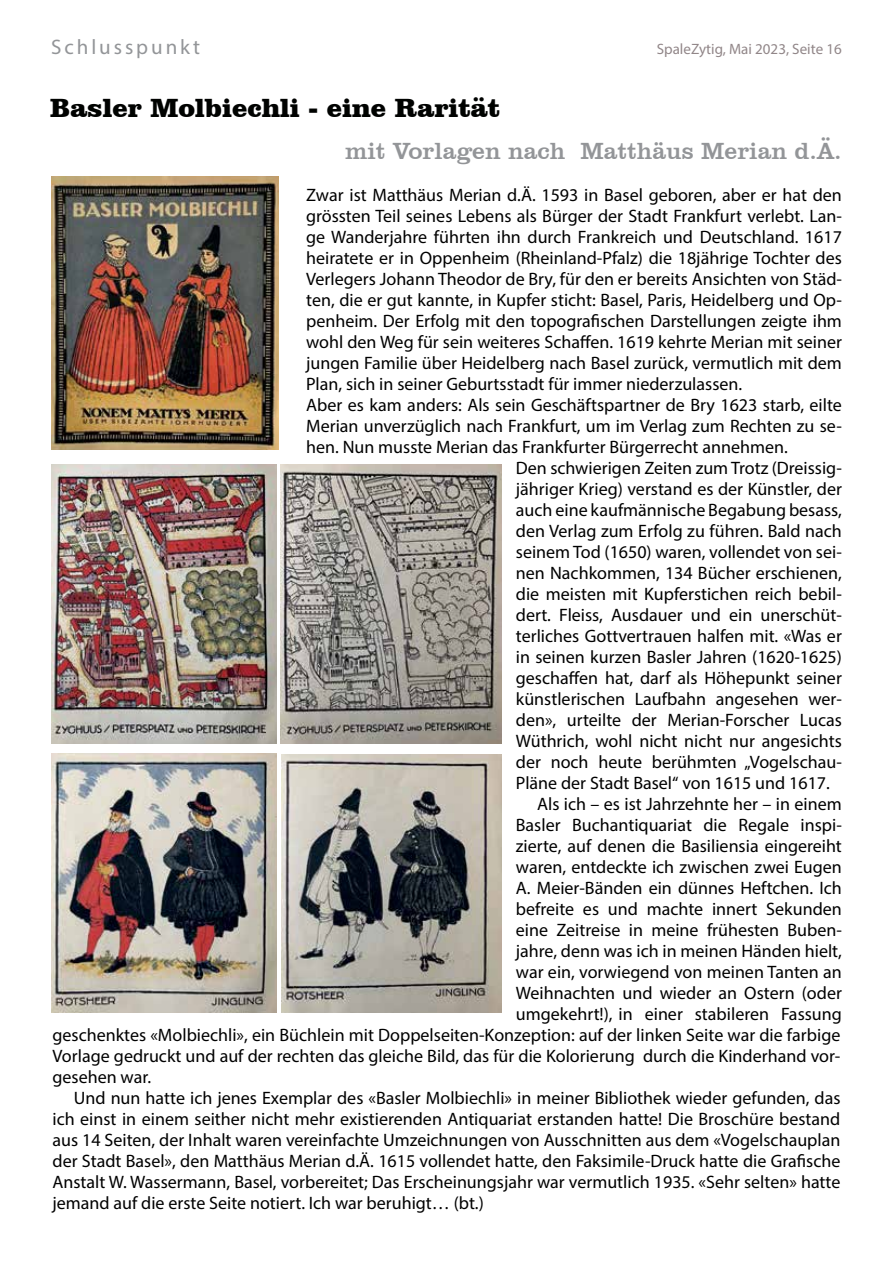
<style>
.page{position:relative;width:893px;height:1263px;background:#fff}
.page>*{position:absolute;margin:0;border:0;box-sizing:border-box;transform-origin:0 0}
.t1{font:900 27px "Clarendon BT";color:#000200}
.t2{font:24px "Clarendon BT";color:#939598}
.t3{font:21px "Myriad Pro";letter-spacing:.14em;color:#939598}
.t4{font:18px "Myriad Pro";color:#000}
.t5{font:15px "Myriad Pro";color:#918688}
</style>
<div class="page">
<img style="left:51px;top:177px;width:228px;height:273px">
<img style="left:51px;top:465px;width:226px;height:278px">
<img style="left:280px;top:465px;width:222px;height:278px">
<img style="left:51px;top:753px;width:226px;height:259px">
<img style="left:282px;top:754px;width:220px;height:258px">
<p class="t3" style="left:51px;top:34px;width:151px">Schlusspunkt</p>
<p class="t5" style="left:657px;top:40px;width:186px">SpaleZytig, Mai 2023, Seite 16</p>
<h1 class="t1" style="left:50px;top:91px;width:452px">Basler Molbiechli - eine Rarität</h1>
<h2 class="t2" style="left:345px;top:136px;width:498px">mit Vorlagen nach Matthäus Merian d.Ä.</h2>
<p class="t4" style="left:306px;top:184px;width:537px">Zwar ist Matthäus Merian d.Ä. 1593 in Basel geboren, aber er hat den</p>
<p class="t4" style="left:306px;top:205px;width:537px">grössten Teil seines Lebens als Bürger der Stadt Frankfurt verlebt. Lan-</p>
<p class="t4" style="left:306px;top:226px;width:537px">ge Wanderjahre führten ihn durch Frankreich und Deutschland. 1617</p>
<p class="t4" style="left:306px;top:247px;width:537px">heiratete er in Oppenheim (Rheinland-Pfalz) die 18jährige Tochter des</p>
<p class="t4" style="left:306px;top:268px;width:537px">Verlegers Johann Theodor de Bry, für den er bereits Ansichten von Städ-</p>
<p class="t4" style="left:306px;top:289px;width:537px">ten, die er gut kannte, in Kupfer sticht: Basel, Paris, Heidelberg und Op-</p>
<p class="t4" style="left:306px;top:310px;width:537px">penheim. Der Erfolg mit den topografischen Darstellungen zeigte ihm</p>
<p class="t4" style="left:306px;top:331px;width:537px">wohl den Weg für sein weiteres Schaffen. 1619 kehrte Merian mit seiner</p>
<p class="t4" style="left:306px;top:352px;width:537px">jungen Familie über Heidelberg nach Basel zurück, vermutlich mit dem</p>
<p class="t4" style="left:306px;top:373px;width:438px">Plan, sich in seiner Geburtsstadt für immer niederzulassen.</p>
<p class="t4" style="left:306px;top:394px;width:537px">Aber es kam anders: Als sein Geschäftspartner de Bry 1623 starb, eilte</p>
<p class="t4" style="left:306px;top:415px;width:537px">Merian unverzüglich nach Frankfurt, um im Verlag zum Rechten zu se-</p>
<p class="t4" style="left:306px;top:436px;width:483px">hen. Nun musste Merian das Frankfurter Bürgerrecht annehmen.</p>
<p class="t4" style="left:516px;top:457px;width:327px">Den schwierigen Zeiten zum Trotz (Dreissig-</p>
<p class="t4" style="left:516px;top:478px;width:328px">jähriger Krieg) verstand es der Künstler, der</p>
<p class="t4" style="left:516px;top:499px;width:327px">auch eine kaufmännische Begabung besass,</p>
<p class="t4" style="left:516px;top:520px;width:327px">den Verlag zum Erfolg zu führen. Bald nach</p>
<p class="t4" style="left:516px;top:541px;width:327px">seinem Tod (1650) waren, vollendet von sei-</p>
<p class="t4" style="left:516px;top:562px;width:327px">nen Nachkommen, 134 Bücher erschienen,</p>
<p class="t4" style="left:516px;top:583px;width:327px">die meisten mit Kupferstichen reich bebil-</p>
<p class="t4" style="left:516px;top:604px;width:327px">dert. Fleiss, Ausdauer und ein unerschüt-</p>
<p class="t4" style="left:516px;top:625px;width:327px">terliches Gottvertrauen halfen mit. «Was er</p>
<p class="t4" style="left:516px;top:646px;width:327px">in seinen kurzen Basler Jahren (1620-1625)</p>
<p class="t4" style="left:516px;top:667px;width:327px">geschaffen hat, darf als Höhepunkt seiner</p>
<p class="t4" style="left:516px;top:688px;width:327px">künstlerischen Laufbahn angesehen wer-</p>
<p class="t4" style="left:516px;top:709px;width:327px">den», urteilte der Merian-Forscher Lucas</p>
<p class="t4" style="left:516px;top:730px;width:327px">Wüthrich, wohl nicht nicht nur angesichts</p>
<p class="t4" style="left:516px;top:751px;width:327px">der noch heute berühmten „Vogelschau-</p>
<p class="t4" style="left:516px;top:772px;width:315px">Pläne der Stadt Basel“ von 1615 und 1617.</p>
<p class="t4" style="left:537px;top:793px;width:306px">Als ich – es ist Jahrzehnte her – in einem</p>
<p class="t4" style="left:516px;top:814px;width:327px">Basler Buchantiquariat die Regale inspi-</p>
<p class="t4" style="left:516px;top:835px;width:327px">zierte, auf denen die Basiliensia eingereiht</p>
<p class="t4" style="left:516px;top:856px;width:328px">waren, entdeckte ich zwischen zwei Eugen</p>
<p class="t4" style="left:516px;top:877px;width:327px">A. Meier-Bänden ein dünnes Heftchen. Ich</p>
<p class="t4" style="left:516px;top:898px;width:327px">befreite es und machte innert Sekunden</p>
<p class="t4" style="left:516px;top:919px;width:327px">eine Zeitreise in meine frühesten Buben-</p>
<p class="t4" style="left:516px;top:940px;width:327px">jahre, denn was ich in meinen Händen hielt,</p>
<p class="t4" style="left:516px;top:961px;width:327px">war ein, vorwiegend von meinen Tanten an</p>
<p class="t4" style="left:516px;top:982px;width:328px">Weihnachten und wieder an Ostern (oder</p>
<p class="t4" style="left:516px;top:1003px;width:327px">umgekehrt!), in einer stabileren Fassung</p>
<p class="t4" style="left:53px;top:1024px;width:789px">geschenktes «Molbiechli», ein Büchlein mit Doppelseiten-Konzeption: auf der linken Seite war die farbige</p>
<p class="t4" style="left:53px;top:1045px;width:789px">Vorlage gedruckt und auf der rechten das gleiche Bild, das für die Kolorierung durch die Kinderhand vor-</p>
<p class="t4" style="left:53px;top:1066px;width:100px">gesehen war.</p>
<p class="t4" style="left:74px;top:1087px;width:768px">Und nun hatte ich jenes Exemplar des «Basler Molbiechli» in meiner Bibliothek wieder gefunden, das</p>
<p class="t4" style="left:53px;top:1108px;width:789px">ich einst in einem seither nicht mehr existierenden Antiquariat erstanden hatte! Die Broschüre bestand</p>
<p class="t4" style="left:53px;top:1129px;width:789px">aus 14 Seiten, der Inhalt waren vereinfachte Umzeichnungen von Ausschnitten aus dem «Vogelschauplan</p>
<p class="t4" style="left:53px;top:1150px;width:789px">der Stadt Basel», den Matthäus Merian d.Ä. 1615 vollendet hatte, den Faksimile-Druck hatte die Grafische</p>
<p class="t4" style="left:53px;top:1171px;width:789px">Anstalt W. Wassermann, Basel, vorbereitet; Das Erscheinungsjahr war vermutlich 1935. «Sehr selten» hatte</p>
<p class="t4" style="left:53px;top:1192px;width:433px">jemand auf die erste Seite notiert. Ich war beruhigt… (bt.)</p>
</div>
